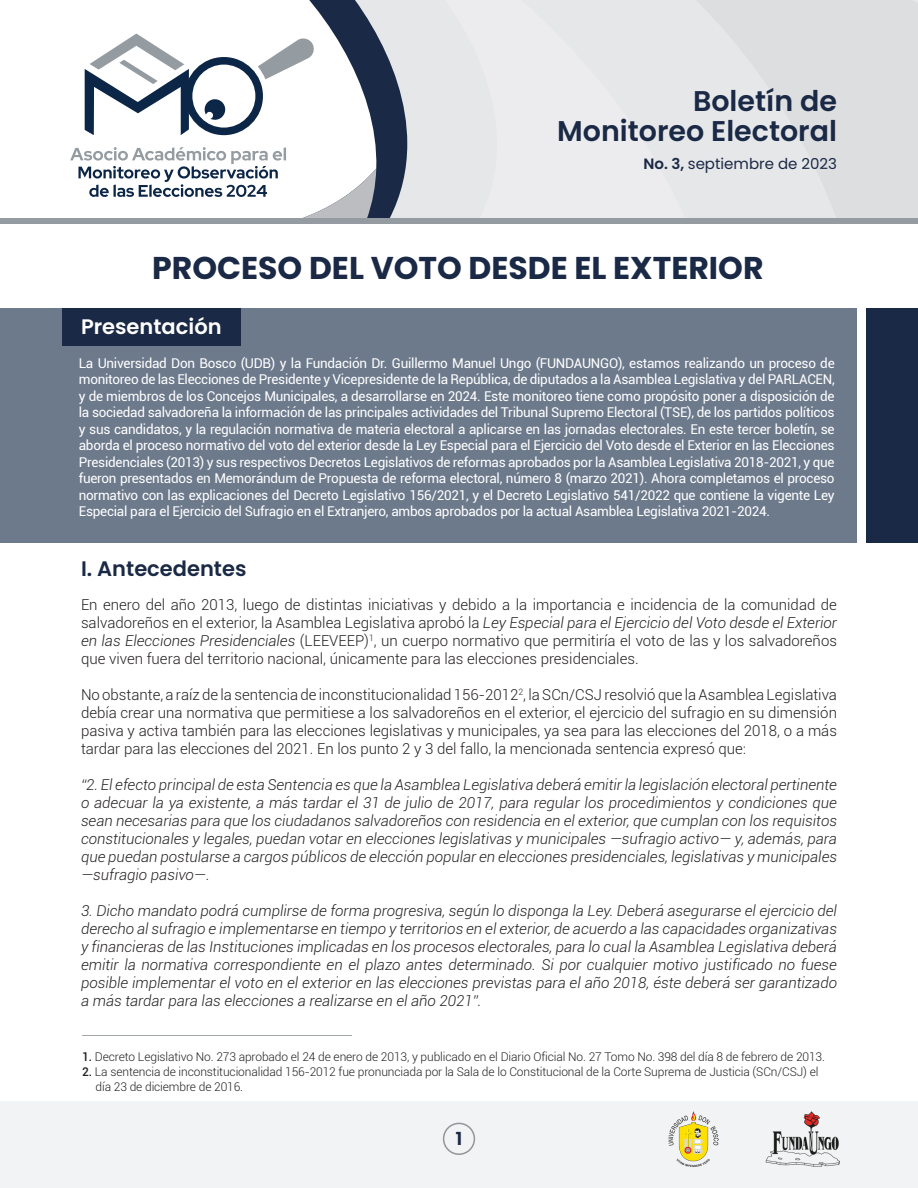
<style>
.page{position:relative;width:918px;height:1188px;background:#fff}
.page>*{position:absolute;margin:0;border:0;box-sizing:border-box;transform-origin:0 0}
.t1{font:700 31.5px "Poppins";color:#1a2945}
.t2{font:600 28.5px "Poppins";color:#1a2945}
.t3{font:600 21px "Poppins";color:#1a2945}
.t4{font:600 21px "Poppins";color:#fff}
.t5{font:600 18px "Poppins";color:#1a2945;scale:1.09 1}
.t6{font:italic 300 15px/18px "Roboto";color:#231f20;text-align:justify}
.t7{font:300 15px/18px "Roboto";color:#231f20;text-align:justify}
.t8{font:15px "Poppins";color:#1a2945}
.t9{font:13.5px/16.5px "Roboto";letter-spacing:-.02em;color:#fff;text-align:justify}
.t10{font:300 12px "Roboto";letter-spacing:-.01em;color:#231f20}
.s1{font-weight:600}
.s2{font-style:italic}
.s3{font-weight:500}
</style>
<div class="page">
<div style="left:0;top:1101px;width:918px;height:87px;background:#f2f3f4"></div>
<div style="left:443px;top:1123px;width:32px;height:32px;border:2px solid #939598;border-radius:50%"></div>
<div style="left:407px;top:0;width:151px;height:219px;background:#e6e7e9"></div>
<svg style="left:558px;top:0;width:360px;height:219px;background:#e3e4e6"></svg>
<div style="left:0;top:308px;width:857px;height:235px;background:#6d7a8c"></div>
<div style="left:866px;top:308px;width:52px;height:235px;background:#1a2945"></div>
<div style="left:62px;top:308px;width:179px;height:38px;background:#1a2945"></div>
<div style="left:0;top:219px;width:918px;height:5px;background:#959ca1"></div>
<hr style="left:82px;top:1035px;width:270px;height:1px;background:#a1a6a8">
<svg style="left:70px;top:0;width:337px;height:219px"></svg>
<img style="left:668px;top:1111px;width:171px;height:55px">
<p class="t2" style="left:693px;top:84px;width:145px">Boletín de</p>
<p class="t2" style="left:557px;top:114px;width:281px">Monitoreo Electoral</p>
<p class="t8" style="left:643px;top:155px;width:195px"><span class="s1">No. 3,</span> septiembre de 2023</p>
<p class="t1" style="left:152px;top:250px;width:613px">PROCESO DEL VOTO DESDE EL EXTERIOR</p>
<p class="t4" style="left:81px;top:315px;width:142px">Presentación</p>
<p class="t9" style="left:79px;top:354px;width:757px">La Universidad Don Bosco (UDB) y la Fundación Dr. Guillermo Manuel Ungo (FUNDAUNGO), estamos realizando un proceso de monitoreo de las Elecciones de Presidente y Vicepresidente de la República, de diputados a la Asamblea Legislativa y del PARLACEN, y de miembros de los Concejos Municipales, a desarrollarse en 2024. Este monitoreo tiene como propósito poner a disposición de la sociedad salvadoreña la información de las principales actividades del Tribunal Supremo Electoral (TSE), de los partidos políticos y sus candidatos, y la regulación normativa de materia electoral a aplicarse en las jornadas electorales. En este tercer boletín, se aborda el proceso normativo del voto del exterior desde la Ley Especial para el Ejercicio del Voto desde el Exterior en las Elecciones Presidenciales (2013) y sus respectivos Decretos Legislativos de reformas aprobados por la Asamblea Legislativa 2018-2021, y que fueron presentados en Memorándum de Propuesta de reforma electoral, número 8 (marzo 2021). Ahora completamos el proceso normativo con las explicaciones del Decreto Legislativo 156/2021, y el Decreto Legislativo 541/2022 que contiene la vigente Ley Especial para el Ejercicio del Sufragio en el Extranjero, ambos aprobados por la actual Asamblea Legislativa 2021-2024.</p>
<p class="t3" style="left:81px;top:556px;width:167px">I. Antecedentes</p>
<p class="t7" style="left:81px;top:595px;width:758px">En enero del año 2013, luego de distintas iniciativas y debido a la importancia e incidencia de la comunidad de salvadoreños en el exterior, la Asamblea Legislativa aprobó la <span class="s2">Ley Especial para el Ejercicio del Voto desde el Exterior en las Elecciones Presidenciales</span> (LEEVEEP)<sup>1</sup>, un cuerpo normativo que permitiría el voto de las y los salvadoreños que viven fuera del territorio nacional, únicamente para las elecciones presidenciales.</p>
<p class="t7" style="left:81px;top:685px;width:758px">No obstante, a raíz de la sentencia de inconstitucionalidad 156-2012<sup>2</sup>, la SCn/CSJ resolvió que la Asamblea Legislativa debía crear una normativa que permitiese a los salvadoreños en el exterior, el ejercicio del sufragio en su dimensión pasiva y activa también para las elecciones legislativas y municipales, ya sea para las elecciones del 2018, o a más tardar para las elecciones del 2021. En los punto 2 y 3 del fallo, la mencionada sentencia expresó que:</p>
<p class="t6" style="left:81px;top:775px;width:758px">“2. El efecto principal de esta Sentencia es que la Asamblea Legislativa deberá emitir la legislación electoral pertinente o adecuar la ya existente, a más tardar el 31 de julio de 2017, para regular los procedimientos y condiciones que sean necesarias para que los ciudadanos salvadoreños con residencia en el exterior, que cumplan con los requisitos constitucionales y legales, puedan votar en elecciones legislativas y municipales —sufragio activo— y, además, para que puedan postularse a cargos públicos de elección popular en elecciones presidenciales, legislativas y municipales —sufragio pasivo—.</p>
<p class="t6" style="left:81px;top:901px;width:758px">3. Dicho mandato podrá cumplirse de forma progresiva, según lo disponga la Ley. Deberá asegurarse el ejercicio del derecho al sufragio e implementarse en tiempo y territorios en el exterior, de acuerdo a las capacidades organizativas y financieras de las Instituciones implicadas en los procesos electorales, para lo cual la Asamblea Legislativa deberá emitir la normativa correspondiente en el plazo antes determinado. Si por cualquier motivo justificado no fuese posible implementar el voto en el exterior en las elecciones previstas para el año 2018, éste deberá ser garantizado a más tardar para las elecciones a realizarse en el año 2021”.</p>
<p class="t10" style="left:82px;top:1048px;width:744px"><span class="s3">1.</span> Decreto Legislativo No. 273 aprobado el 24 de enero de 2013, y publicado en el Diario Oficial No. 27 Tomo No. 398 del día 8 de febrero de 2013.</p>
<p class="t10" style="left:82px;top:1063px;width:738px"><span class="s3">2.</span> La sentencia de inconstitucionalidad 156-2012 fue pronunciada por la Sala de lo Constitucional de la Corte Suprema de Justicia (SCn/CSJ) el</p>
<p class="t10" style="left:96px;top:1078px;width:149px">día 23 de diciembre de 2016.</p>
<h3 class="t5" style="left:455px;top:1128px;width:8px">1</h3>
</div>
